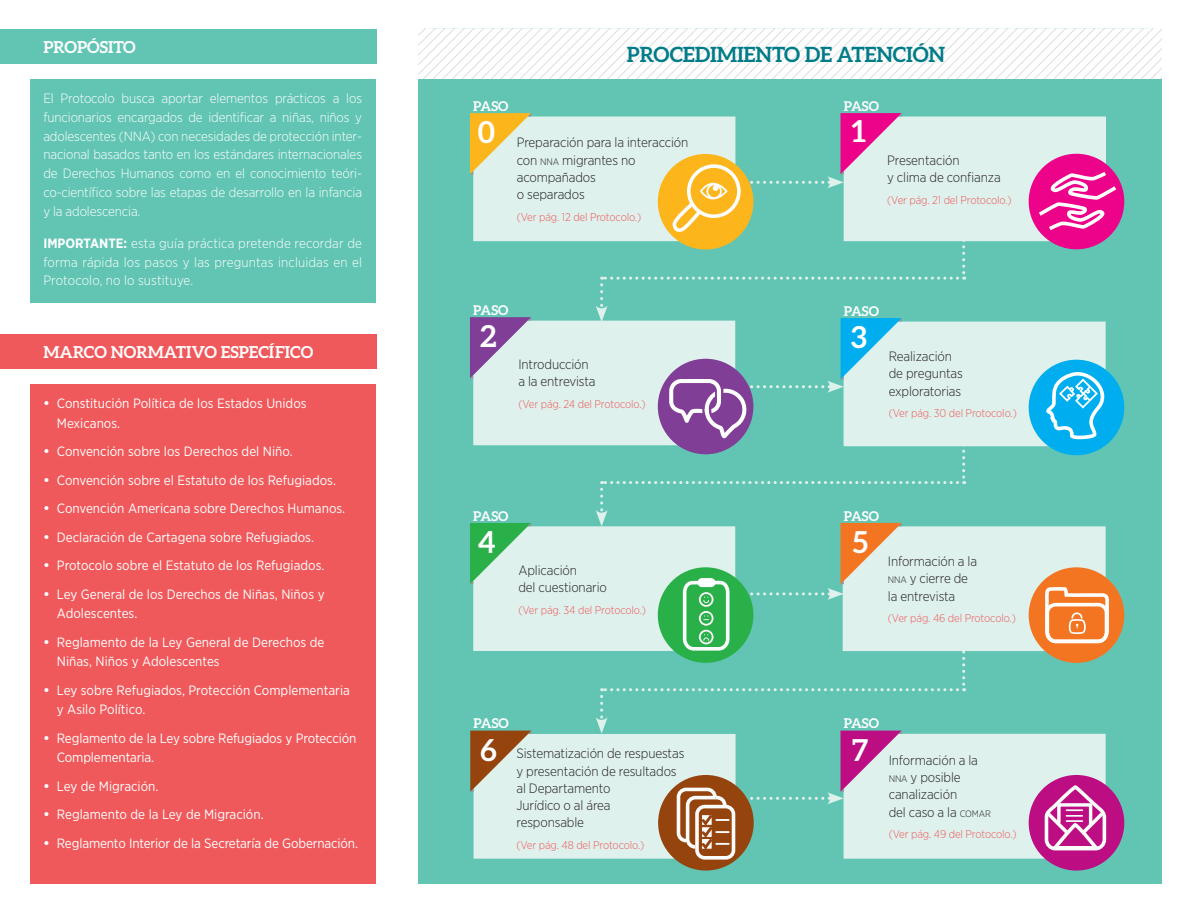
<style>
.page{position:relative;width:1188px;height:909px;background:#fff}
.page>*{position:absolute;margin:0;border:0;box-sizing:border-box;transform-origin:0 0}
.t1{font:700 30.3px "Aleo";color:#fff}
._00_T1{font:700 21px "Aleo";letter-spacing:-.01em;color:#007c89}
.T2{font:700 16.5px "Aleo";color:#fff}
.t2{font:13.5px/19.5px "Gotham Narrow";color:#fff}
._00_INFOGRAFIA_TXT{font:300 13.5px/17.2px "Gotham Narrow";letter-spacing:-.01em;color:#231f20}
._00_TEXTO_GENERAL_S{font:300 13.5px/18.8px "Gotham Narrow";letter-spacing:-.01em;color:#fff;text-align:justify}
._00_ASTERISCO{font:300 13.5px/18.8px "Gotham Narrow";letter-spacing:.01em;color:#fff;text-align:justify}
.PASO{font:700 13.5px "Aleo";color:#fff}
._00_Nota_Info{font:300 11.25px "Gotham Narrow";letter-spacing:-.01em;color:#f0595b}
.s1{font-weight:700}
.s2{font-size:9.45px}
</style>
<div class="page">
<div style="left:418px;top:79px;width:743px;height:804px;background:#62c5b4"></div>
<svg style="left:418px;top:29px;width:743px;height:50px"></svg>
<div style="left:1028px;top:154px;width:96px;height:95px;background:#ed028a;border-radius:50%"></div>
<div style="left:1028px;top:360px;width:96px;height:95px;background:#00aeef;border-radius:50%"></div>
<div style="left:1028px;top:567px;width:96px;height:96px;background:#f47521;border-radius:50%"></div>
<div style="left:1028px;top:775px;width:96px;height:95px;background:#bc0d83;border-radius:50%"></div>
<div style="left:658px;top:775px;width:95px;height:95px;background:#94440c;border-radius:50%"></div>
<svg style="left:470px;top:113px;width:648px;height:746px"></svg>
<div style="left:30px;top:384px;width:345px;height:499px;background:#f0595b"></div>
<div style="left:0;top:334px;width:376px;height:35px;background:#f0595b"></div>
<div style="left:30px;top:79px;width:345px;height:224px;background:#62c5b4"></div>
<div style="left:0;top:29px;width:376px;height:35px;background:#62c5b4"></div>
<p class="T2" style="left:43px;top:38px;width:94px">PROPÓSITO</p>
<p class="_00_TEXTO_GENERAL_S" style="left:43px;top:89px;width:320px">El Protocolo busca aportar elementos prácticos a los funcionarios encargados de identificar a niñas, niños y adolescentes (NNA) con necesidades de protección inter&shy;nacional basados tanto en los estándares internacionales de Derechos Humanos como en el conocimiento teóri&shy;co-científico sobre las etapas de desarrollo en la infancia y la adolescencia.</p>
<p class="_00_ASTERISCO" style="left:43px;top:233px;width:320px"><span class="s1">IMPORTANTE:</span> esta guía práctica pretende recordar de forma rápida los pasos y las preguntas incluidas en el Protocolo, no lo sustituye.</p>
<p class="T2" style="left:43px;top:343px;width:271px">MARCO NORMATIVO ESPECÍFICO</p>
<p class="t2" style="left:57px;top:393px;width:251px">Constitución Política de los Estados Unidos<br>Mexicanos.</p>
<p class="t2" style="left:57px;top:441px;width:237px">Convención sobre los Derechos del Niño.</p>
<p class="t2" style="left:57px;top:470px;width:281px">Convención sobre el Estatuto de los Refugiados.</p>
<p class="t2" style="left:57px;top:498px;width:290px">Convención Americana sobre Derechos Humanos.</p>
<p class="t2" style="left:57px;top:527px;width:259px">Declaración de Cartagena sobre Refugiados.</p>
<p class="t2" style="left:57px;top:555px;width:269px">Protocolo sobre el Estatuto de los Refugiados.</p>
<p class="t2" style="left:57px;top:584px;width:269px">Ley General de los Derechos de Niñas, Niños y<br>Adolescentes.</p>
<p class="t2" style="left:57px;top:632px;width:269px">Reglamento de la Ley General de Derechos de<br>Niñas, Niños y Adolescentes</p>
<p class="t2" style="left:57px;top:680px;width:294px">Ley sobre Refugiados, Protección Complementaria y Asilo Político.</p>
<p class="t2" style="left:57px;top:728px;width:301px">Reglamento de la Ley sobre Refugiados y Protección<br>Complementaria.</p>
<p class="t2" style="left:57px;top:776px;width:103px">Ley de Migración.</p>
<p class="t2" style="left:57px;top:804px;width:208px">Reglamento de la Ley de Migración.</p>
<p class="t2" style="left:57px;top:833px;width:303px">Reglamento Interior de la Secretaría de Gobernación.</p>
<p class="_00_T1" style="left:627px;top:42px;width:320px">PROCEDIMIENTO DE ATENCIÓN</p>
<p class="PASO" style="left:473px;top:98px;width:37px">PASO</p>
<p class="t1" style="left:478px;top:115px;width:19px">0</p>
<p class="_00_INFOGRAFIA_TXT" style="left:516px;top:134px;width:173px">Preparación para la interacción con <span class="s2">NNA</span> migrantes no acompañados<br>o separados</p>
<p class="_00_Nota_Info" style="left:516px;top:210px;width:126px">(Ver pág. 12 del Protocolo.)</p>
<p class="PASO" style="left:843px;top:98px;width:37px">PASO</p>
<p class="t1" style="left:851px;top:113px;width:16px">1</p>
<p class="_00_INFOGRAFIA_TXT" style="left:887px;top:151px;width:115px">Presentación<br>y clima de confianza</p>
<p class="_00_Nota_Info" style="left:887px;top:193px;width:126px">(Ver pág. 21 del Protocolo.)</p>
<p class="PASO" style="left:473px;top:302px;width:37px">PASO</p>
<p class="t1" style="left:480px;top:319px;width:18px">2</p>
<p class="_00_INFOGRAFIA_TXT" style="left:518px;top:355px;width:79px">Introducción a la entrevista</p>
<p class="_00_Nota_Info" style="left:518px;top:397px;width:129px">(Ver pág. 24 del Protocolo.)</p>
<p class="PASO" style="left:843px;top:303px;width:37px">PASO</p>
<p class="t1" style="left:850px;top:320px;width:18px">3</p>
<p class="_00_INFOGRAFIA_TXT" style="left:888px;top:347px;width:76px">Realización de preguntas exploratorias</p>
<p class="_00_Nota_Info" style="left:888px;top:407px;width:130px">(Ver pág. 30 del Protocolo.)</p>
<p class="PASO" style="left:473px;top:508px;width:37px">PASO</p>
<p class="t1" style="left:477px;top:525px;width:19px">4</p>
<p class="_00_INFOGRAFIA_TXT" style="left:518px;top:561px;width:90px">Aplicación<br>del cuestionario</p>
<p class="_00_Nota_Info" style="left:518px;top:603px;width:129px">(Ver pág. 34 del Protocolo.)</p>
<p class="PASO" style="left:843px;top:508px;width:37px">PASO</p>
<p class="t1" style="left:852px;top:525px;width:17px">5</p>
<p class="_00_INFOGRAFIA_TXT" style="left:887px;top:552px;width:91px">Información a la<br><span class="s2">NNA</span> y cierre de la entrevista</p>
<p class="_00_Nota_Info" style="left:887px;top:611px;width:130px">(Ver pág. 46 del Protocolo.)</p>
<p class="PASO" style="left:473px;top:716px;width:37px">PASO</p>
<p class="t1" style="left:480px;top:732px;width:18px">6</p>
<p class="PASO" style="left:843px;top:716px;width:37px">PASO</p>
<p class="_00_INFOGRAFIA_TXT" style="left:516px;top:745px;width:169px">Sistematización de respuestas</p>
<p class="t1" style="left:852px;top:732px;width:18px">7</p>
<p class="_00_INFOGRAFIA_TXT" style="left:516px;top:762px;width:162px">y presentación de resultados al Departamento<br>Jurídico o al área responsable</p>
<p class="_00_Nota_Info" style="left:516px;top:838px;width:129px">(Ver pág. 48 del Protocolo.)</p>
<p class="_00_INFOGRAFIA_TXT" style="left:888px;top:751px;width:104px">Información a la<br><span class="s2">NNA</span> y posible canalización<br>del caso a la <span class="s2">COMAR</span></p>
<p class="_00_Nota_Info" style="left:888px;top:827px;width:129px">(Ver pág. 49 del Protocolo.)</p>
</div>
